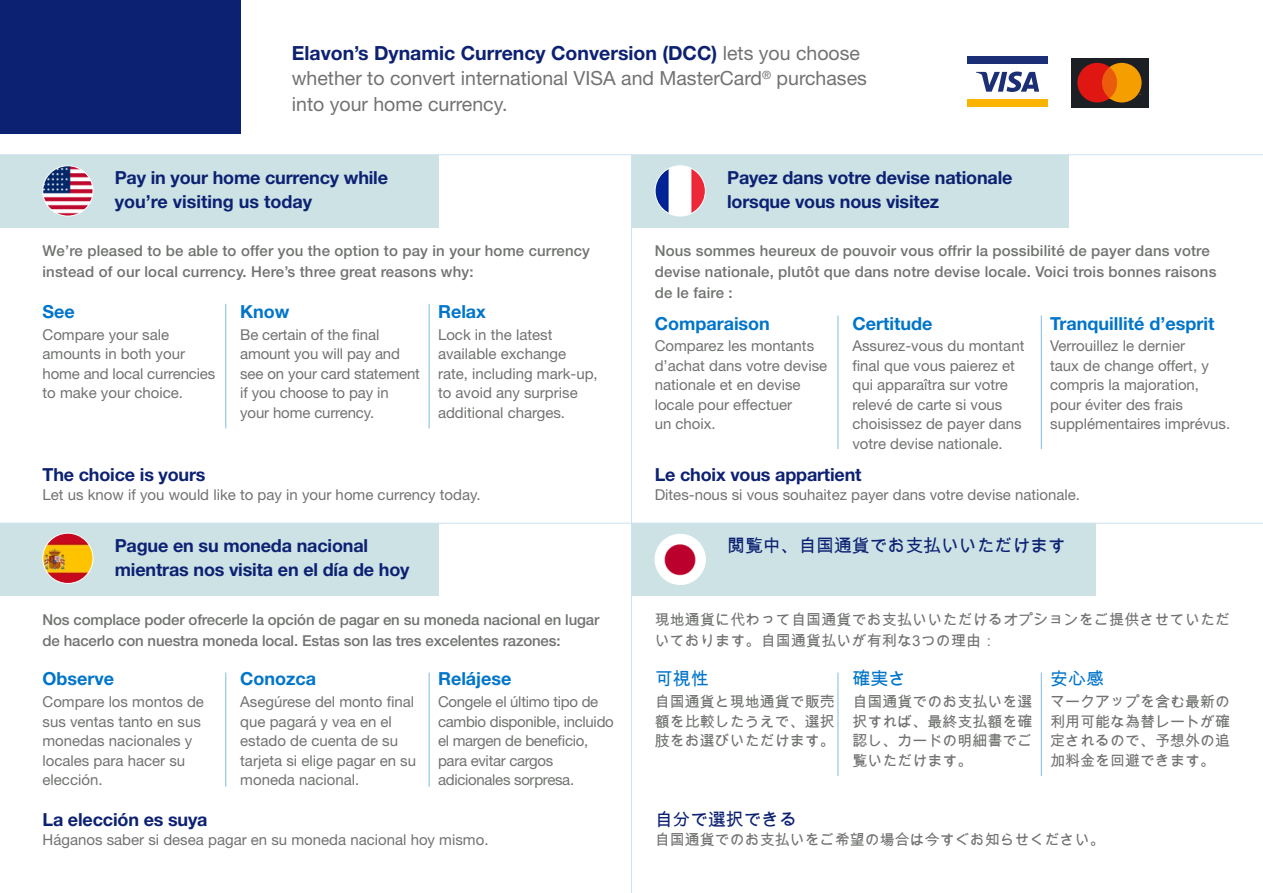
<style>
.page{position:relative;width:1263px;height:893px;background:#fff}
.page>*{position:absolute;margin:0;border:0;box-sizing:border-box;transform-origin:0 0}
.t1{font:19.5px/25.5px "Helvetica Neue LT Std";color:#707370}
.t2{font:700 18px/24px "Helvetica Neue LT Std";letter-spacing:-.01em;color:#0d2173}
.t3{font:700 18px "Helvetica Neue LT Std";color:#0075c9}
.t4{font:18px "Arial Unicode MS";letter-spacing:-.01em;color:#0d2173}
.t5{font:18px "Arial Unicode MS";color:#0075c9}
.t6{font:15px/19.5px "Helvetica Neue LT Std";color:#707370}
.t7{font:500 15px/21px "Helvetica Neue LT Std";letter-spacing:.01em;color:#707370}
.t8{font:15px/19.5px "Arial Unicode MS";color:#707370;text-align:justify}
.t9{font:500 15px/21px "Helvetica Neue LT Std";letter-spacing:-.01em;color:#707370}
.t10{font:15px/19.5px "Helvetica Neue LT Std";letter-spacing:-.02em;color:#707370}
.s1{font-weight:700;color:#0d2173}
</style>
<div class="page">
<div style="left:0;top:155px;width:438px;height:72px;background:#cce2e4"></div>
<div style="left:0;top:523px;width:438px;height:73px;background:#cce2e4"></div>
<div style="left:631px;top:155px;width:437px;height:72px;background:#cce2e4"></div>
<div style="left:631px;top:523px;width:465px;height:73px;background:#cce2e4"></div>
<div style="left:0;top:0;width:240px;height:134px;background:#0d2173"></div>
<img style="left:655px;top:166px;width:50px;height:50px;border-radius:25px">
<div style="left:655px;top:165px;width:51px;height:51px;border:1px solid #fff;border-radius:50%"></div>
<hr style="left:631px;top:155px;width:1px;height:738px;background:#cce3f4">
<hr style="left:0;top:523px;width:1263px;height:1px;background:#cce3f4">
<hr style="left:0;top:154px;width:1263px;height:1px;background:#cce3f4">
<img style="left:43px;top:166px;width:50px;height:50px;border-radius:25px">
<div style="left:42px;top:165px;width:51px;height:51px;border:1px solid #fff;border-radius:50%"></div>
<img style="left:43px;top:533px;width:50px;height:50px;border-radius:25px">
<div style="left:42px;top:533px;width:51px;height:51px;border:1px solid #fff;border-radius:50%"></div>
<img style="left:655px;top:534px;width:50px;height:50px;border-radius:25px">
<div style="left:655px;top:534px;width:51px;height:51px;border:1px solid #fff;border-radius:50%"></div>
<div style="left:968px;top:100px;width:80px;height:7px;background:#fab400"></div>
<div style="left:968px;top:57px;width:80px;height:7px;background:#1c2f76"></div>
<svg style="left:976px;top:72px;width:63px;height:20px"></svg>
<div style="left:1071px;top:58px;width:77px;height:49px;background:#1c1f24"></div>
<svg style="left:1077px;top:63px;width:64px;height:40px;background:#c7500d"></svg>
<hr style="left:225px;top:304px;width:1px;height:124px;background:#80bae4">
<hr style="left:429px;top:304px;width:1px;height:124px;background:#80bae4">
<hr style="left:838px;top:315px;width:1px;height:134px;background:#80bae4">
<hr style="left:1041px;top:315px;width:1px;height:134px;background:#80bae4">
<hr style="left:225px;top:672px;width:1px;height:115px;background:#80bae4">
<hr style="left:429px;top:672px;width:1px;height:115px;background:#80bae4">
<hr style="left:838px;top:672px;width:1px;height:104px;background:#80bae4">
<hr style="left:1041px;top:672px;width:1px;height:104px;background:#80bae4">
<h1 class="t1" style="left:292px;top:40px;width:577px"><span class="s1">Elavon’s Dynamic Currency Conversion (DCC)</span> lets you choose whether to convert international VISA and MasterCard<sup>®</sup> purchases into your home currency.</h1>
<p class="t2" style="left:115px;top:165px;width:275px">Pay in your home currency while you’re visiting us today</p>
<p class="t7" style="left:43px;top:240px;width:549px">We’re pleased to be able to offer you the option to pay in your home currency instead of our local currency. Here’s three great reasons why:</p>
<p class="t3" style="left:43px;top:300px;width:34px">See</p>
<p class="t6" style="left:43px;top:324px;width:174px">Compare your sale amounts in both your home and local currencies to make your choice.</p>
<p class="t3" style="left:240px;top:300px;width:51px">Know</p>
<p class="t6" style="left:240px;top:324px;width:181px">Be certain of the final amount you will pay and see on your card statement if you choose to pay in your home currency.</p>
<p class="t3" style="left:438px;top:300px;width:49px">Relax</p>
<p class="t6" style="left:438px;top:324px;width:161px">Lock in the latest available exchange rate, including mark-up, to avoid any surprise additional charges.</p>
<p class="t2" style="left:43px;top:462px;width:165px">The choice is yours</p>
<p class="t6" style="left:43px;top:485px;width:440px">Let us know if you would like to pay in your home currency today.</p>
<p class="t2" style="left:115px;top:534px;width:296px">Pague en su moneda nacional mientras nos visita en el día de hoy</p>
<p class="t9" style="left:43px;top:609px;width:558px">Nos complace poder ofrecerle la opción de pagar en su moneda nacional en lugar de hacerlo con nuestra moneda local. Estas son las tres excelentes razones:</p>
<p class="t3" style="left:43px;top:668px;width:73px">Observe</p>
<p class="t6" style="left:43px;top:692px;width:163px">Compare los montos de sus ventas tanto en sus monedas nacionales y locales para hacer su elección.</p>
<p class="t3" style="left:240px;top:668px;width:78px">Conozca</p>
<p class="t6" style="left:240px;top:692px;width:177px">Asegúrese del monto final que pagará y vea en el estado de cuenta de su tarjeta si elige pagar en su moneda nacional.</p>
<p class="t3" style="left:438px;top:668px;width:75px">Relájese</p>
<p class="t10" style="left:438px;top:692px;width:177px">Congele el último tipo de cambio disponible, incluido el margen de beneficio, para evitar cargos adicionales sorpresa.</p>
<p class="t2" style="left:43px;top:807px;width:167px">La elección es suya</p>
<p class="t6" style="left:43px;top:830px;width:447px">Háganos saber si desea pagar en su moneda nacional hoy mismo.</p>
<p class="t2" style="left:727px;top:165px;width:287px">Payez dans votre devise nationale lorsque vous nous visitez</p>
<p class="t7" style="left:655px;top:240px;width:563px">Nous sommes heureux de pouvoir vous offrir la possibilité de payer dans votre devise nationale, plutôt que dans notre devise locale. Voici trois bonnes raisons de le faire :</p>
<p class="t3" style="left:655px;top:312px;width:117px">Comparaison</p>
<p class="t6" style="left:655px;top:336px;width:174px">Comparez les montants d’achat dans votre devise nationale et en devise locale pour effectuer<br>un choix.</p>
<p class="t3" style="left:852px;top:312px;width:81px">Certitude</p>
<p class="t6" style="left:852px;top:336px;width:173px">Assurez-vous du montant final que vous paierez et qui apparaîtra sur votre relevé de carte si vous choisissez de payer dans votre devise nationale.</p>
<p class="t3" style="left:1050px;top:312px;width:166px">Tranquillité d’esprit</p>
<p class="t6" style="left:1050px;top:336px;width:182px">Verrouillez le dernier<br>taux de change offert, y compris la majoration, pour éviter des frais supplémentaires imprévus.</p>
<p class="t2" style="left:655px;top:462px;width:208px">Le choix vous appartient</p>
<p class="t6" style="left:655px;top:485px;width:427px">Dites-nous si vous souhaitez payer dans votre devise nationale.</p>
<p class="t4" style="left:727px;top:533px;width:340px">閲覧中、自国通貨でお支払いいただけます</p>
<p class="t8" style="left:655px;top:609px;width:577px;line-height:21px">現地通貨に代わって自国通貨でお支払いいただけるオプションをご提供させていただいております。自国通貨払いが有利な3つの理由：</p>
<p class="t5" style="left:655px;top:666px;width:55px">可視性</p>
<p class="t8" style="left:655px;top:692px;width:181px">自国通貨と現地通貨で販売額を比較したうえで、選択肢をお選びいただけます。</p>
<p class="t5" style="left:852px;top:666px;width:55px">確実さ</p>
<p class="t8" style="left:852px;top:692px;width:181px">自国通貨でのお支払いを選択すれば、最終支払額を確認し、カードの明細書でご覧いただけます。</p>
<p class="t5" style="left:1050px;top:666px;width:55px">安心感</p>
<p class="t8" style="left:1050px;top:692px;width:181px">マークアップを含む最新の利用可能な為替レートが確定されるので、予想外の追加料金を回避できます。</p>
<p class="t4" style="left:655px;top:806px;width:144px">自分で選択できる</p>
<p class="t8" style="left:655px;top:830px;width:451px">自国通貨でのお支払いをご希望の場合は今すぐお知らせください。</p>
</div>
